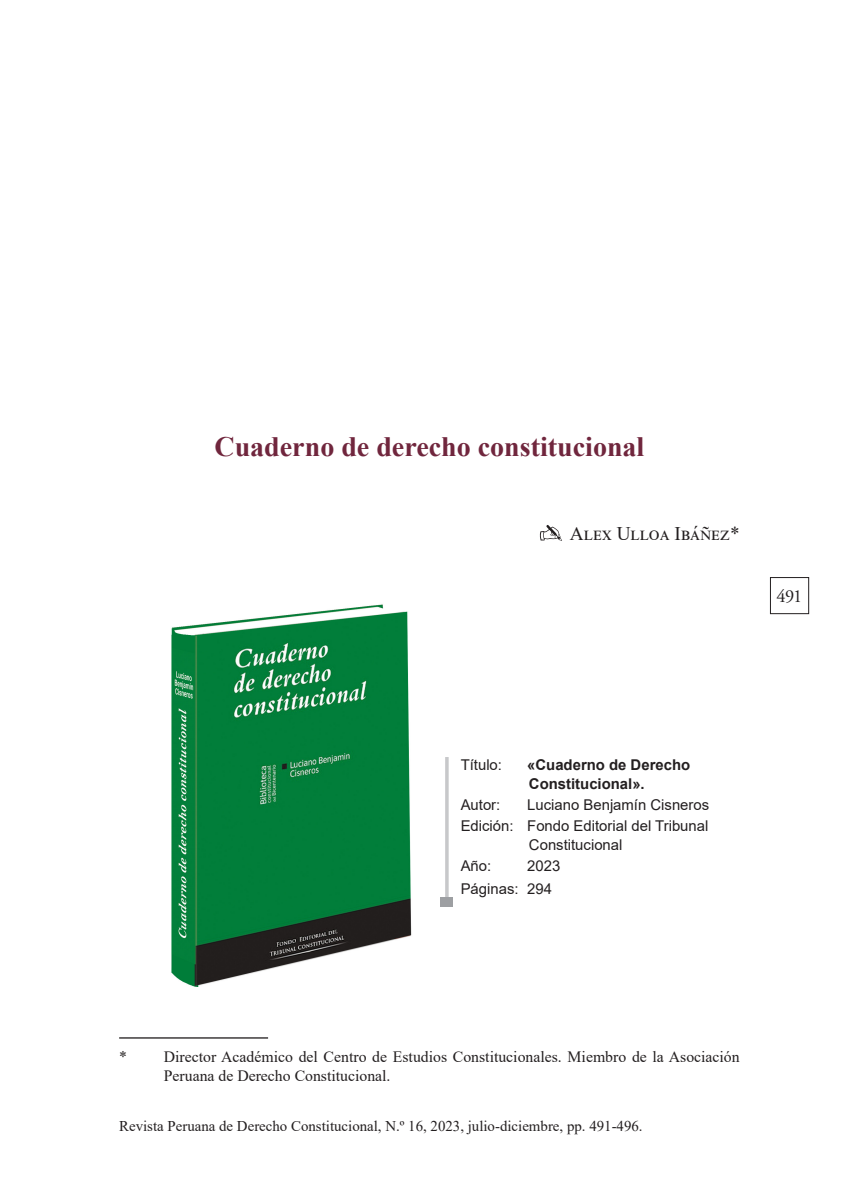
<style>
.page{position:relative;width:844px;height:1191px;background:#fff}
.page>*{position:absolute;margin:0;border:0;box-sizing:border-box;transform-origin:0 0}
._00_TIT__OKOK{font:700 28px "Times New Roman";color:#70263d}
._00_NOMBRE_OK{font:19.25px "Times New Roman";color:#231f20}
.t1{font:18.38px "Adobe Garamond Pro";color:#231f20}
._00_pie_ok{font:15.75px/19.2px "Times New Roman";color:#231f20}
._00_RESUMENOK{font:14.88px/18.4px "Arial";color:#231f20}
.bbbbbbbbbbbbbbbb{font:14.88px "Times New Roman";color:#231f20}
._00_RESUMENOK-2{font:700 14.88px/18.4px "Arial";color:#231f20}
</style>
<div class="page">
<div style="left:769px;top:577px;width:39px;height:37px;border:1px solid #231f20"></div>
<svg style="left:539px;top:525px;width:23px;height:16px"></svg>
<img style="left:171px;top:604px;width:241px;height:382px">
<hr style="left:119px;top:1037px;width:149px;height:1px;background:#231f20">
<hr style="left:445px;top:757px;width:3px;height:149px;background:#c7c8ca">
<div style="left:441px;top:897px;width:12px;height:9px;background:#9d9fa2"></div>
<p class="_00_TIT__OKOK" style="left:214px;top:426px;width:431px">Cuaderno de derecho constitucional</p>
<p class="_00_NOMBRE_OK" style="left:570px;top:520px;width:171px">Alex Ulloa Ibáñez*</p>
<p class="t1" style="left:776px;top:585px;width:27px">491</p>
<p class="_00_RESUMENOK" style="left:460px;top:756px;width:43px">Título:</p>
<p class="_00_RESUMENOK-2" style="left:527px;top:756px;width:164px">«Cuaderno de Derecho<br>Constitucional».</p>
<p class="_00_RESUMENOK" style="left:460px;top:795px;width:41px">Autor:</p>
<p class="_00_RESUMENOK" style="left:527px;top:795px;width:183px">Luciano Benjamín Cisneros</p>
<p class="_00_RESUMENOK" style="left:529px;top:817px;width:181px;text-indent:-68px">Edición: Fondo Editorial del Tribunal<br>Constitucional</p>
<p class="_00_RESUMENOK" style="left:460px;top:856px;width:32px">Año:</p>
<p class="_00_RESUMENOK" style="left:527px;top:856px;width:35px">2023</p>
<p class="_00_RESUMENOK" style="left:460px;top:879px;width:93px">Páginas: 294</p>
<p class="_00_pie_ok" style="left:164px;top:1046px;width:577px;text-indent:-45px">* Director Académico del Centro de Estudios Constitucionales. Miembro de la Asociación<br>Peruana de Derecho Constitucional.</p>
<p class="bbbbbbbbbbbbbbbb" style="left:119px;top:1115px;width:525px">Revista Peruana de Derecho Constitucional, N.º 16, 2023, julio-diciembre, pp. 491-496.</p>
</div>
